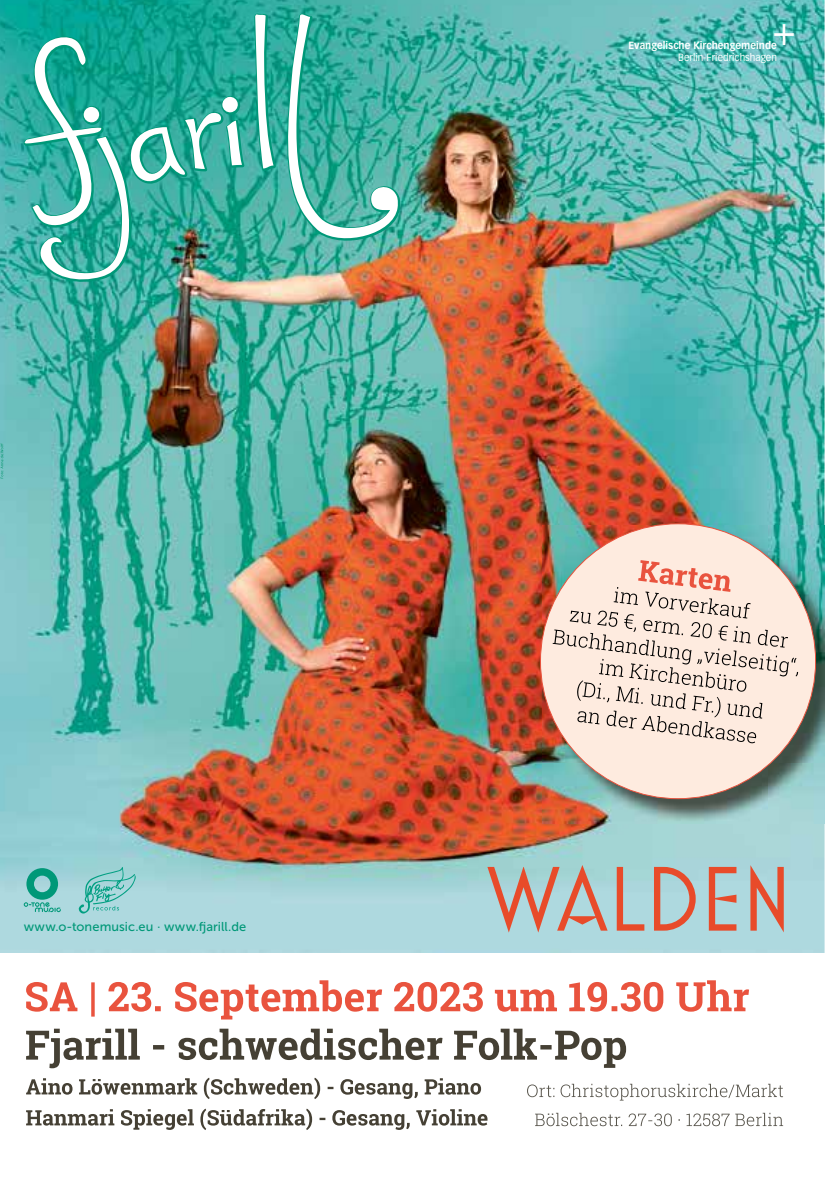
<style>
.page{position:relative;width:840px;height:1191px;background:#fff}
.page>*{position:absolute;margin:0;border:0;box-sizing:border-box;transform-origin:0 0}
.t1{font:93px "Mostra Nuova Alt A";letter-spacing:-.01em;color:#e84b2a}
.t2{font:41.2px "Vectora LT Std";color:#fff;scale:.94 1}
.t3{font:12.8px "Museo Sans 500";letter-spacing:.005em;color:#009878}
.t4{font:700 10.4px "Vectora LT Std";color:#fff;scale:.94 1}
.t5{font:10.4px "Vectora LT Std";color:#fff;scale:.94 1}
</style>
<div class="page">
<img style="left:0;top:0;width:824px;height:953px">
<svg style="left:24px;top:868px;width:37px;height:44px;background:#62bcb2"></svg>
<svg style="left:78px;top:866px;width:58px;height:47px;background:#8acccb"></svg>
<img style="left:1px;top:443px;width:2px;height:35px">
<svg style="left:22px;top:12px;width:376px;height:271px;background:#46b1a2"></svg>
<svg style="left:26px;top:980px;width:722px;height:39px"></svg>
<svg style="left:26px;top:1028px;width:599px;height:40px"></svg>
<svg style="left:26px;top:1077px;width:455px;height:22px"></svg>
<svg style="left:26px;top:1108px;width:461px;height:22px"></svg>
<img style="left:542px;top:526px;width:282px;height:297px">
<div style="left:540px;top:524px;width:275px;height:274px;background:#feebdf;border-radius:50%"></div>
<svg style="left:552px;top:560px;width:245px;height:183px"></svg>
<svg style="left:527px;top:1083px;width:255px;height:17px"></svg>
<svg style="left:535px;top:1112px;width:247px;height:14px"></svg>
<h2 class="t2" style="left:772px;top:6px;width:26px">+</h2>
<p class="t4" style="left:628px;top:39px;width:159px">Evangelische Kirchengemeinde</p>
<p class="t5" style="left:677px;top:52px;width:107px">Berlin-Friedrichshagen</p>
<p class="t3" style="left:24px;top:919px;width:224px">www.o-tonemusic.eu · www. arill.de</p>
<h1 class="t1" style="left:487px;top:845px;width:307px">WALDEN</h1>
</div>
